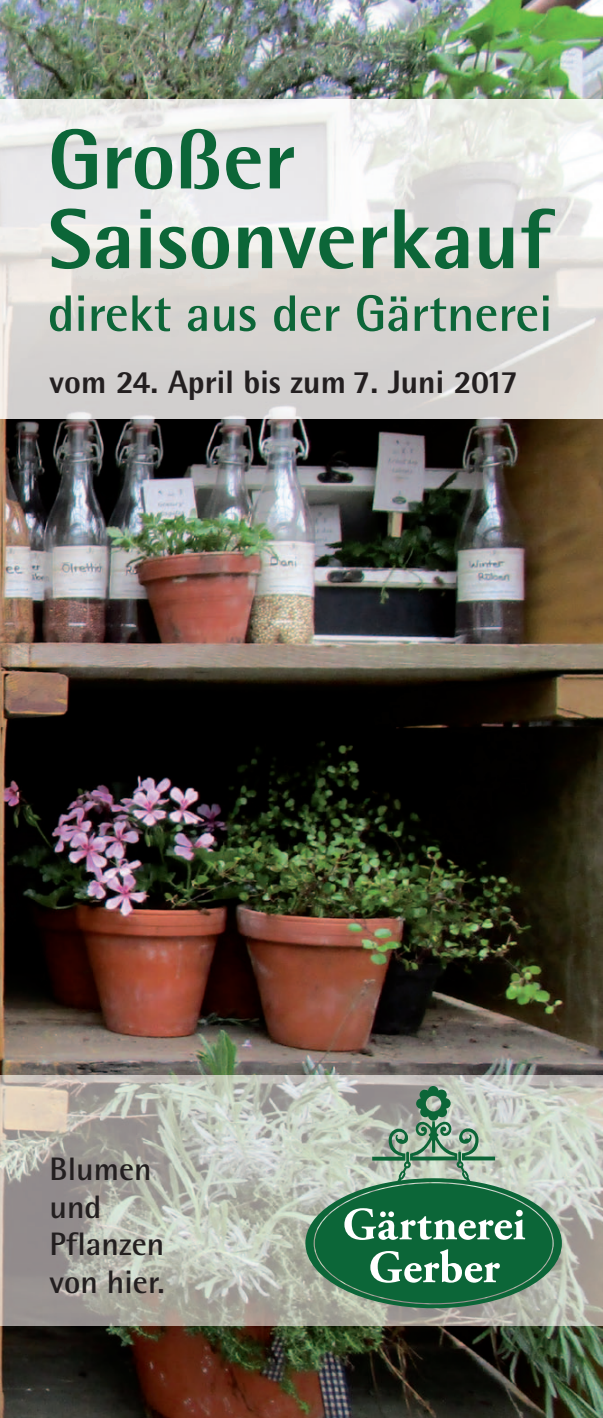
<style>
.page{position:relative;width:603px;height:1418px;background:#fff}
.page>*{position:absolute;margin:0;border:0;box-sizing:border-box;transform-origin:0 0}
.t1{font:800 85px/79.8px "Rotis Semi Sans";color:#0c6638}
.t2{font:700 51.25px "Rotis Semi Sans";color:#0c6638}
.t3{font:800 32.5px "Rotis Semi Sans";color:#231f20}
.t4{font:700 32.5px/37.5px "Rotis Semi Sans";color:#231f20}
</style>
<div class="page">
<img style="left:0;top:0;width:602px;height:1417px">
<img style="left:0;top:99px;width:602px;height:319px">
<img style="left:0;top:1075px;width:602px;height:250px">
<svg style="left:372px;top:1085px;width:123px;height:66px"></svg>
<svg style="left:305px;top:1151px;width:256px;height:157px;fill:#12693c"></svg>
<svg style="left:344px;top:1208px;width:181px;height:31px"></svg>
<svg style="left:370px;top:1249px;width:129px;height:33px"></svg>
<h1 class="t1" style="left:48px;top:118px;width:504px">Großer<br>Saisonverkauf</h1>
<h2 class="t2" style="left:48px;top:282px;width:506px">direkt aus der Gärtnerei</h2>
<p class="t3" style="left:50px;top:361px;width:469px">vom 24. April bis zum 7. Juni 2017</p>
<p class="t4" style="left:50px;top:1149px;width:117px">Blumen und<br>Pflanzen von hier.</p>
</div>
